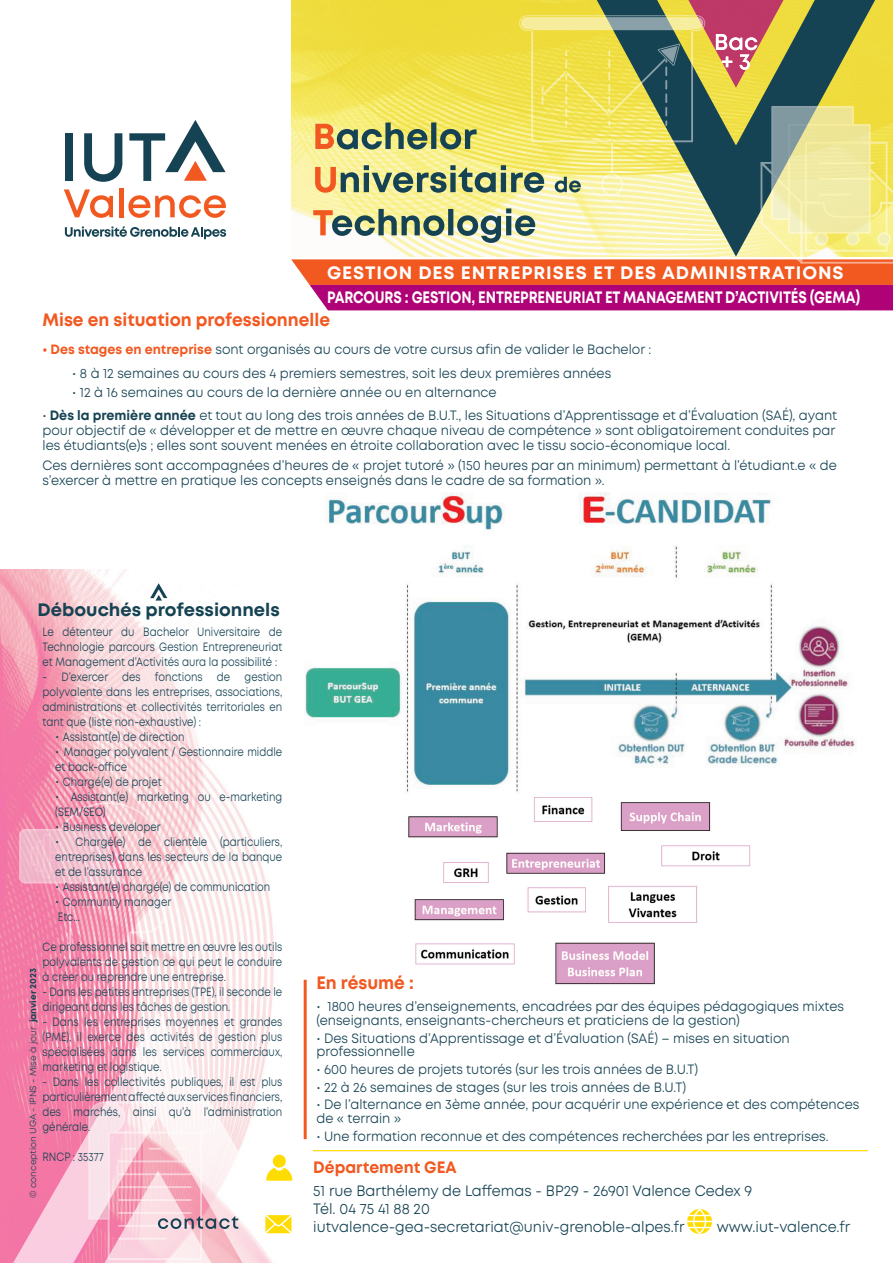
<style>
.page{position:relative;width:893px;height:1263px;background:#fff}
.page>*{position:absolute;margin:0;border:0;box-sizing:border-box;transform-origin:0 0}
.t1{font:700 18px "Mont";letter-spacing:.05em;color:#fff}
.t2{font:700 18px "Mont";letter-spacing:.1em;color:#fff}
.t3{font:700 18px "Mont";color:#f15921;scale:.95 1}
.t4{font:700 18px "Mont";color:#164353}
.t5{font:700 16.5px "Mont";letter-spacing:-.01em;color:#fff;scale:.83 1}
.t6{font:700 16.5px "Mont";color:#f15921;scale:.95 1}
.t7{font:15px/18px "Mont";color:#164353;scale:.95 1}
.t8{font:13.5px/15px "Mont";color:#164353;scale:.95 1}
.t9{font:12px/15px "Mont";color:#164353;text-align:justify;scale:.84 1}
.t10{font:9px "Mont";color:#164353}
.s1{font-weight:700;color:#f15921}
.s2{font-weight:700}
.s3{font-size:13.5px}
</style>
<div class="page">
<img style="left:0;top:570px;width:274px;height:693px">
<hr style="left:304px;top:980px;width:3px;height:159px;background:#f15921">
<img style="left:408px;top:797px;width:343px;height:188px">
<img style="left:305px;top:493px;width:550px;height:299px">
<svg style="left:19px;top:802px;width:148px;height:161px;background:#f4b0c3"></svg>
<hr style="left:53px;top:856px;width:23px;height:2px;background:#fff">
<hr style="left:313px;top:1150px;width:554px;height:1px;background:#ffee01">
<svg style="left:12px;top:1012px;width:292px;height:251px"></svg>
<svg style="left:687px;top:1209px;width:25px;height:25px"></svg>
<div style="left:65px;top:133px;width:8px;height:48px;background:#164353"></div>
<svg style="left:84px;top:133px;width:38px;height:49px"></svg>
<svg style="left:64px;top:189px;width:49px;height:29px"></svg>
<div style="left:119px;top:188px;width:5px;height:29px;background:#f15921"></div>
<svg style="left:128px;top:195px;width:98px;height:23px"></svg>
<svg style="left:65px;top:226px;width:161px;height:13px"></svg>
<svg style="left:129px;top:120px;width:97px;height:61px"></svg>
<div style="left:263px;top:1152px;width:31px;height:32px;background:#fff"></div>
<svg style="left:266px;top:1155px;width:26px;height:26px"></svg>
<div style="left:254px;top:1210px;width:46px;height:26px;background:#fff"></div>
<svg style="left:265px;top:1215px;width:26px;height:18px"></svg>
<svg style="left:150px;top:583px;width:17px;height:18px"></svg>
<svg style="left:291px;top:0;width:602px;height:310px;background:#caad6e"></svg>
<svg style="left:88px;top:1101px;width:150px;height:162px"></svg>
<h1 class="t2" style="left:292px;top:261px;width:507px">Réseaux Informatiques et Télécommunications</h1>
<h1 class="t1" style="left:327px;top:261px;width:518px">GESTION DES ENTREPRISES ET DES ADMINISTRATIONS</h1>
<p class="t5" style="left:327px;top:286px;width:644px">PARCOURS : GESTION, ENTREPRENEURIAT ET MANAGEMENT D’ACTIVITÉS (GEMA)</p>
<h1 class="t3" style="left:43px;top:308px;width:304px">Mise en situation professionnelle</h1>
<p class="t8" style="left:43px;top:342px;width:642px"><span class="s1">• Des stages en entreprise</span> sont organisés au cours de votre cursus afin de valider le Bachelor :</p>
<p class="t8" style="left:72px;top:366px;width:569px">• 8 à 12 semaines au cours des 4 premiers semestres, soit les deux premières années</p>
<p class="t8" style="left:72px;top:385px;width:448px">• 12 à 16 semaines au cours de la dernière année ou en alternance</p>
<p class="t8" style="left:43px;top:408px;width:838px">• <span class="s2">Dès la première année</span> et tout au long des trois années de B.U.T., les Situations d’Apprentissage et d’Évaluation (SAÉ), ayant pour objectif de « développer et de mettre en œuvre chaque niveau de compétence » sont obligatoirement conduites par les étudiants(e)s ; elles sont souvent menées en étroite collaboration avec le tissu socio-économique local.</p>
<p class="t8" style="left:43px;top:458px;width:838px">Ces dernières sont accompagnées d’heures de « projet tutoré » (150 heures par an minimum) permettant à l’étudiant.e « de s’exercer à mettre en pratique les concepts enseignés dans le cadre de sa formation ».</p>
<h1 class="t4" style="left:38px;top:598px;width:244px">Débouchés professionnels</h1>
<p class="t9" style="left:43px;top:624px;width:287px">Le détenteur du Bachelor Universitaire de Technologie parcours Gestion Entrepreneuriat et Management d’Activités aura la possibilité :</p>
<p class="t9" style="left:43px;top:669px;width:287px">- D’exercer des fonctions de gestion polyvalente dans les entreprises, associations, administrations et collectivités territoriales en tant que (liste non-exhaustive) :</p>
<p class="t9" style="left:55px;top:729px;width:155px"><span class="s3">•</span> Assistant(e) de direction</p>
<p class="t9" style="left:55px;top:744px;width:272px"><span class="s3">•</span> Manager polyvalent / Gestionnaire middle et back-office</p>
<p class="t9" style="left:55px;top:774px;width:128px"><span class="s3">•</span> Chargé(e) de projet</p>
<p class="t9" style="left:55px;top:789px;width:272px"><span class="s3">•</span> Assistant(e) marketing ou e-marketing (SEM/SEO)</p>
<p class="t9" style="left:55px;top:819px;width:127px"><span class="s3">•</span> Business developer</p>
<p class="t9" style="left:55px;top:834px;width:272px"><span class="s3">•</span> Chargé(e) de clientèle (particuliers, entreprises) dans les secteurs de la banque et de l’assurance</p>
<p class="t9" style="left:55px;top:879px;width:258px"><span class="s3">•</span> Assistant(e) chargé(e) de communication</p>
<p class="t9" style="left:55px;top:894px;width:140px"><span class="s3">•</span> Community manager<br>Etc...</p>
<p class="t9" style="left:43px;top:939px;width:287px">Ce professionnel sait mettre en œuvre les outils polyvalents de gestion ce qui peut le conduire à créer ou reprendre une entreprise.</p>
<p class="t9" style="left:43px;top:984px;width:287px">- Dans les petites entreprises (TPE), il seconde le dirigeant dans les tâches de gestion.</p>
<p class="t9" style="left:43px;top:1014px;width:287px">- Dans les entreprises moyennes et grandes (PME), il exerce des activités de gestion plus spécialisées dans les services commerciaux, marketing et logistique.</p>
<p class="t9" style="left:43px;top:1074px;width:287px">- Dans les collectivités publiques, il est plus particulièrement affecté aux services financiers, des marchés, ainsi qu’à l’administration générale.</p>
<p class="t9" style="left:43px;top:1149px;width:74px">RNCP : 35377</p>
<p class="t10" style="left:27px;top:1198px;width:231px;rotate:-90deg">© conception UGA - IPNS - Mise à jour <span class="s2">janvier 2023</span></p>
<h1 class="t3" style="left:316px;top:971px;width:104px">En résumé :</h1>
<p class="t8" style="left:316px;top:1000px;width:557px;line-height:13.5px">• 1800 heures d’enseignements, encadrées par des équipes pédagogiques mixtes (enseignants, enseignants-chercheurs et praticiens de la gestion)</p>
<p class="t8" style="left:316px;top:1031px;width:500px;line-height:13.5px">• Des Situations d’Apprentissage et d’Évaluation (SAÉ) – mises en situation professionnelle</p>
<p class="t8" style="left:316px;top:1062px;width:403px">• 600 heures de projets tutorés (sur les trois années de B.U.T)</p>
<p class="t8" style="left:316px;top:1079px;width:391px">• 22 à 26 semaines de stages (sur les trois années de B.U.T)</p>
<p class="t8" style="left:316px;top:1098px;width:573px;line-height:13.5px">• De l’alternance en 3ème année, pour acquérir une expérience et des compétences de « terrain »</p>
<p class="t8" style="left:316px;top:1128px;width:540px">• Une formation reconnue et des compétences recherchées par les entreprises.</p>
<p class="t6" style="left:313px;top:1157px;width:152px">Département GEA</p>
<p class="t7" style="left:313px;top:1182px;width:464px">51 rue Barthélemy de Laffemas - BP29 - 26901 Valence Cedex 9<br>Tél. 04 75 41 88 20 iutvalence-gea-secretariat@univ-grenoble-alpes.fr</p>
<p class="t7" style="left:717px;top:1218px;width:142px">www.iut-valence.fr</p>
</div>
